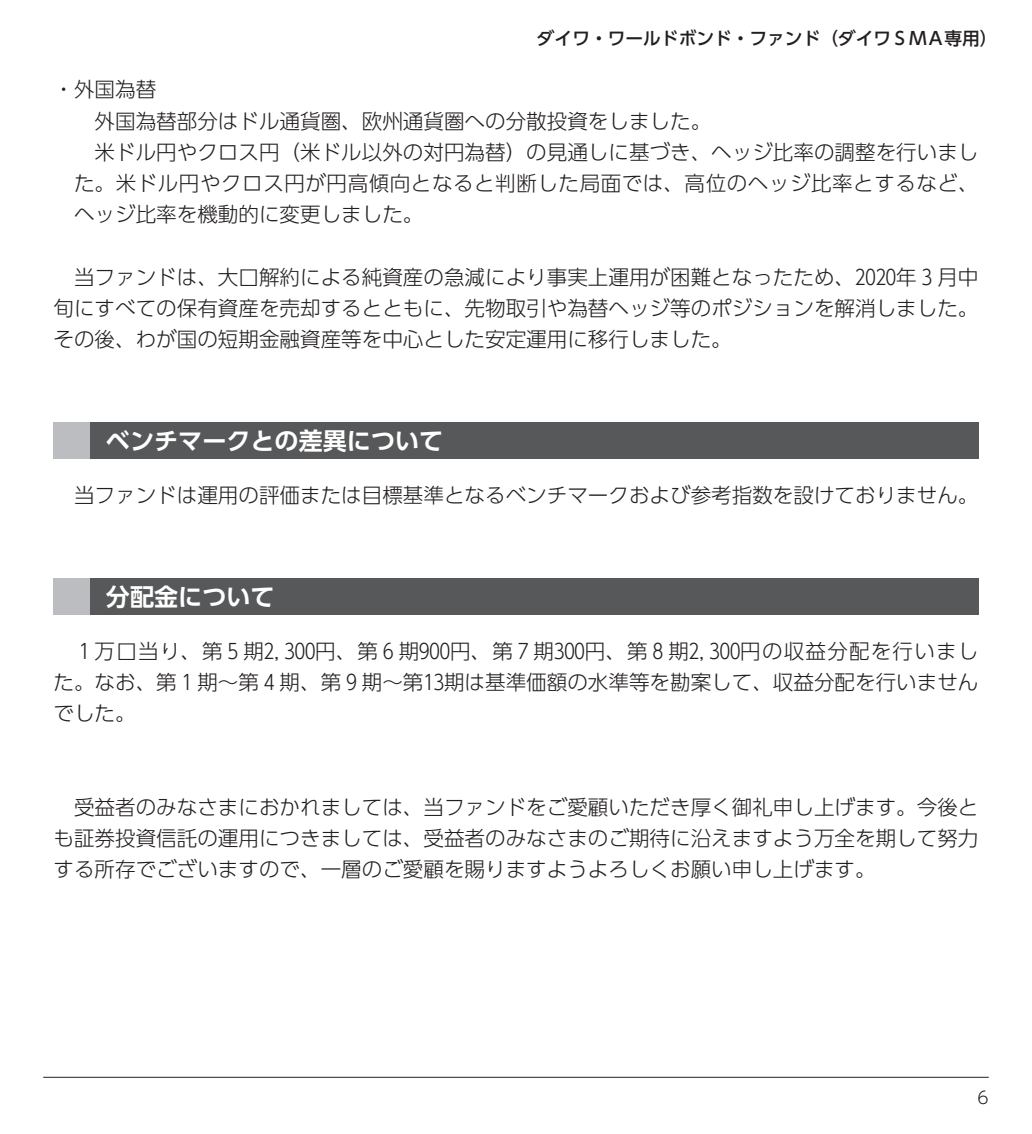
<style>
.page{position:relative;width:1032px;height:1134px;background:#fff}
.page>*{position:absolute;margin:0;border:0;box-sizing:border-box;transform-origin:0 0}
.t1{font:700 24px "UD Shin Go Pro De";color:#fff}
.t2{font:300 20.6px/31.2px "UD Shin Go Pro";color:#231f20;text-align:justify}
.t3{font:300 20.6px "UD Shin Go Pro";letter-spacing:.025em;color:#231f20}
.t4{font:500 17.8px "UD Shin Go Pro";color:#231f20}
.t5{font:300 17px "UD Shin Go Pro";color:#231f20}
</style>
<div class="page">
<hr style="left:43px;top:1077px;width:946px;height:1px;background:#231f20">
<div style="left:54px;top:422px;width:924px;height:37px;background:#57585a"></div>
<div style="left:54px;top:422px;width:36px;height:37px;background:#bcbdc0"></div>
<div style="left:54px;top:578px;width:924px;height:37px;background:#57585a"></div>
<div style="left:54px;top:578px;width:36px;height:37px;background:#bcbdc0"></div>
<p class="t4" style="left:537px;top:24px;width:462px">ダイワ・ワールドボンド・ファンド（ダイワＳＭＡ専用）</p>
<p class="t2" style="left:54px;top:73px;width:104px">・外国為替</p>
<p class="t2" style="left:95px;top:104px;width:618px">外国為替部分はドル通貨圏、欧州通貨圏への分散投資をしました。</p>
<p class="t2" style="left:95px;top:136px;width:885px">米ドル円やクロス円（米ドル以外の対円為替）の見通しに基づき、ヘッジ比率の調整を行いまし</p>
<p class="t3" style="left:74px;top:166px;width:906px">た。米ドル円やクロス円が円高傾向となると判断した局面では、高位のヘッジ比率とするなど、</p>
<p class="t2" style="left:74px;top:198px;width:351px">ヘッジ比率を機動的に変更しました。</p>
<p class="t2" style="left:54px;top:260px;width:926px;text-indent:21px">当ファンドは、大口解約による純資産の急減により事実上運用が困難となったため、2020年 3 月中旬にすべての保有資産を売却するとともに、先物取引や為替ヘッジ等のポジションを解消しました。その後、わが国の短期金融資産等を中心とした安定運用に移行しました。</p>
<p class="t1" style="left:106px;top:421px;width:339px">ベンチマークとの差異について</p>
<p class="t2" style="left:74px;top:479px;width:906px">当ファンドは運用の評価または目標基準となるベンチマークおよび参考指数を設けておりません。</p>
<p class="t1" style="left:106px;top:577px;width:170px">分配金について</p>
<p class="t2" style="left:54px;top:635px;width:926px;text-indent:26px">1 万口当り、第 5 期2, 300円、第 6 期900円、第 7 期300円、第 8 期2, 300円の収益分配を行いました。なお、第 1 期～第 4 期、第 9 期～第13期は基準価額の水準等を勘案して、収益分配を行いませんでした。</p>
<p class="t2" style="left:54px;top:790px;width:926px;text-indent:21px">受益者のみなさまにおかれましては、当ファンドをご愛顧いただき厚く御礼申し上げます。今後とも証券投資信託の運用につきましては、受益者のみなさまのご期待に沿えますよう万全を期して努力する所存でございますので、一層のご愛顧を賜りますようよろしくお願い申し上げます。</p>
<p class="t5" style="left:977px;top:1083px;width:13px">6</p>
</div>
